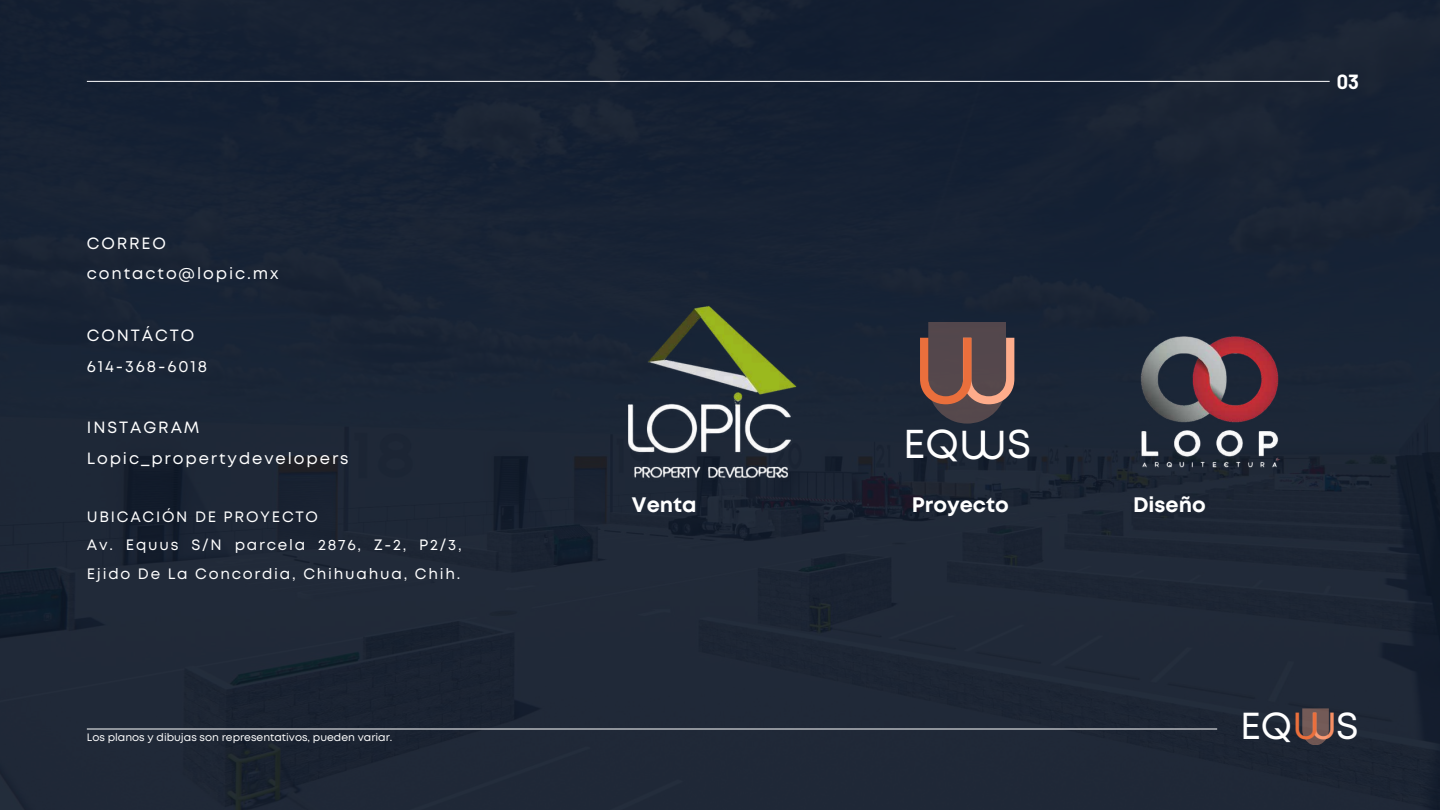
<style>
.page{position:relative;width:1440px;height:810px;background:#1a2435}
.page>*{position:absolute;margin:0;border:0;box-sizing:border-box;transform-origin:0 0}
.t1{font:93.5px "Mont";color:#ea6f3c}
.t2{font:40.2px "Mont";color:#fff}
.t3{font:37.6px "Mont";color:#fff}
.t4{font:700 21px "Mont";color:#fff}
.t5{font:700 20px "Barlow";color:#fff}
.t6{font:16.3px/30.8px "Mont";letter-spacing:.12em;color:#fff}
.t7{font:15px/28.5px "Mont";letter-spacing:.12em;color:#fff}
.t8{font:10.7px "Mont";color:#fff}
.s1{color:#feac8b}
.s2{font-size:40.3px}
.s3{font-size:37.7px;color:#ea6f3c}
.s4{font-size:37.7px;color:#f68f64}
</style>
<div class="page">
<hr style="left:87px;top:81px;width:1243px;height:1px;background:#fff">
<hr style="left:87px;top:729px;width:1130px;height:1px;background:#fff">
<img style="left:1137px;top:333px;width:148px;height:139px">
<svg style="left:928px;top:322px;width:78px;height:102px;background:#4f444a"></svg>
<svg style="left:1302px;top:708px;width:27px;height:37px"></svg>
<img style="left:540px;top:299px;width:339px;height:196px">
<p class="t6" style="left:87px;top:229px;width:193px">CORREO contacto@lopic.mx</p>
<p class="t6" style="left:87px;top:321px;width:122px">CONTÁCTO<br>614-368-6018</p>
<p class="t6" style="left:87px;top:413px;width:263px">INSTAGRAM<br>Lopic_propertydevelopers</p>
<p class="t7" style="left:87px;top:503px;width:376px">UBICACIÓN DE PROYECTO<br>Av. Equus S/N parcela 2876, Z-2, P2/3,<br>Ejido De La Concordia, Chihuahua, Chih.</p>
<p class="t8" style="left:87px;top:733px;width:307px">Los planos y dibujas son representativos, pueden variar.</p>
<h1 class="t1" style="left:912px;top:335px;width:112px">U<span class="s1">U</span></h1>
<h2 class="t2" style="left:903px;top:429px;width:130px">EQ<span class="s2">UU</span>S</h2>
<h3 class="t4" style="left:632px;top:497px;width:66px">Venta</h3>
<h3 class="t4" style="left:912px;top:497px;width:98px">Proyecto</h3>
<h3 class="t5" style="left:1337px;top:68px;width:24px">03</h3>
<h3 class="t4" style="left:1133px;top:497px;width:74px">Diseño</h3>
<h3 class="t3" style="left:1240px;top:712px;width:120px">EQ<span class="s3">U</span><span class="s4">U</span>S</h3>
</div>
